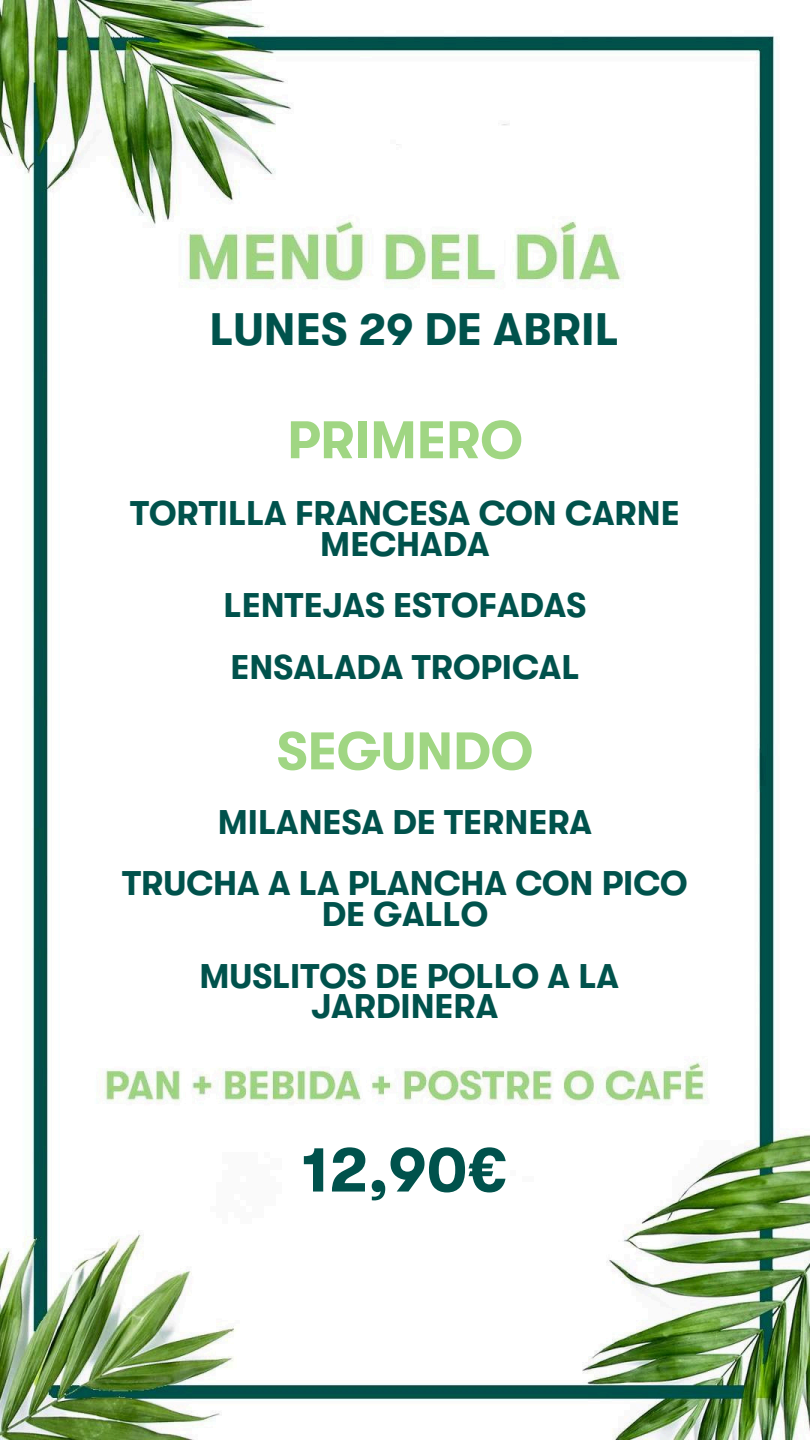
<style>
.page{position:relative;width:810px;height:1440px;background:#fff}
.page>*{position:absolute;margin:0;border:0;box-sizing:border-box;transform-origin:0 0}
.t1{font:700 63.5px "GT Walsheim Pro";color:#00524c}
.t2{font:700 52.8px "GT Walsheim Pro";color:#a0d683}
.t3{font:700 45.5px "GT Walsheim Pro";color:#00524c}
.t4{font:700 34.2px/30.8px "GT Walsheim Pro";color:#00524c;text-align:center}
</style>
<div class="page">
<img style="left:0;top:0;width:810px;height:1440px">
<h3 class="t3" style="left:210px;top:304px;width:411px">LUNES 29 DE ABRIL</h3>
<p class="t2" style="left:287px;top:411px;width:237px">PRIMERO</p>
<p class="t4" style="left:130px;top:498px;width:551px">TORTILLA FRANCESA CON CARNE<br>MECHADA</p>
<h2 class="t4" style="left:224px;top:590px;width:364px">LENTEJAS ESTOFADAS</h2>
<p class="t4" style="left:231px;top:652px;width:350px">ENSALADA TROPICAL</p>
<p class="t2" style="left:277px;top:722px;width:258px">SEGUNDO</p>
<p class="t4" style="left:218px;top:807px;width:376px">MILANESA DE TERNERA</p>
<p class="t4" style="left:122px;top:869px;width:567px">TRUCHA A LA PLANCHA CON PICO<br>DE GALLO</p>
<h1 class="t4" style="left:199px;top:961px;width:421px">MUSLITOS DE POLLO A LA<br>JARDINERA</h1>
<h2 class="t1" style="left:302px;top:1134px;width:208px">12,90€</h2>
</div>
